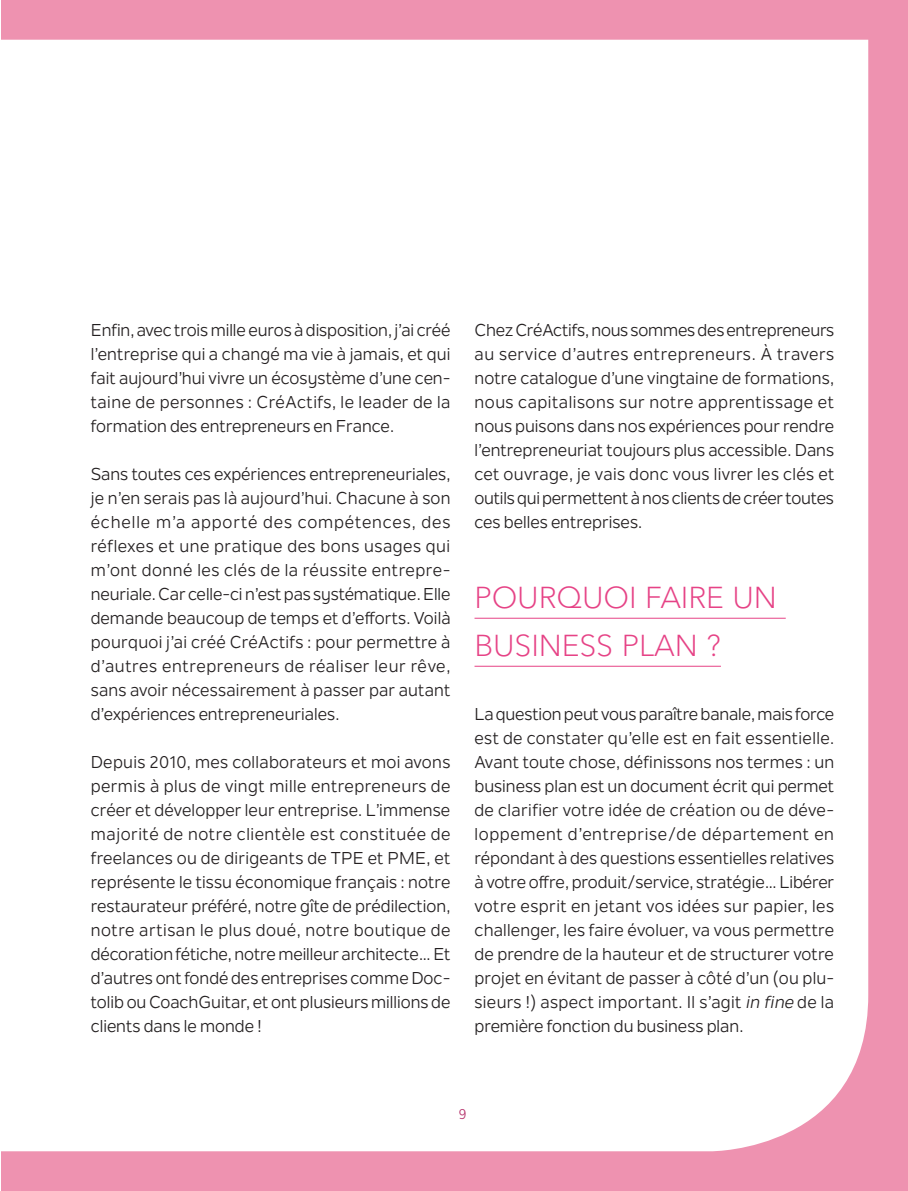
<style>
.page{position:relative;width:908px;height:1191px;background:#fff}
.page>*{position:absolute;margin:0;border:0;box-sizing:border-box;transform-origin:0 0}
.Intro_inters{font:300 30px/48px "Avenir Next LT Pro";letter-spacing:-.005em;color:#e64386}
.Outil_Texte_Courant{font:17px/24px "Nolan Next";color:#231f20;text-align:justify}
.t1{font:14.2px "Nolan Next";color:#b5326b}
.s1{font-style:italic}
</style>
<div class="page">
<div style="left:1px;top:0;width:906px;height:1191px;background:#ee92b0"></div>
<div style="left:1px;top:40px;width:866px;height:1111px;background:#fff"></div>
<hr style="left:474px;top:618px;width:311px;height:1px;background:#e64386">
<hr style="left:474px;top:666px;width:246px;height:1px;background:#e64386">
<p class="Outil_Texte_Courant" style="left:91px;top:318px;width:361px">Enfin, avec trois mille euros à disposition, j’ai créé l’entreprise qui a changé ma vie à jamais, et qui fait aujourd’hui vivre un écosystème d’une cen&shy;taine de personnes : CréActifs, le leader de la formation des entrepreneurs en France.</p>
<p class="Outil_Texte_Courant" style="left:91px;top:462px;width:361px">Sans toutes ces expériences entrepreneuriales, je n’en serais pas là aujourd’hui. Chacune à son échelle m’a apporté des compétences, des réflexes et une pratique des bons usages qui m’ont donné les clés de la réussite entrepre&shy;neuriale. Car celle-ci n’est pas systématique. Elle demande beaucoup de temps et d’efforts. Voilà pourquoi j’ai créé CréActifs : pour permettre à d’autres entrepreneurs de réaliser leur rêve, sans avoir nécessairement à passer par autant d’expériences entrepreneuriales.</p>
<p class="Outil_Texte_Courant" style="left:91px;top:750px;width:361px">Depuis 2010, mes collaborateurs et moi avons permis à plus de vingt mille entrepreneurs de créer et développer leur entreprise. L’immense majorité de notre clientèle est constituée de freelances ou de dirigeants de TPE et PME, et représente le tissu économique français : notre restaurateur préféré, notre gîte de prédilection, notre artisan le plus doué, notre boutique de décoration fétiche, notre meilleur architecte… Et d’autres ont fondé des entreprises comme Doc&shy;tolib ou CoachGuitar, et ont plusieurs millions de clients dans le monde !</p>
<p class="Outil_Texte_Courant" style="left:474px;top:318px;width:361px">Chez CréActifs, nous sommes des entrepreneurs au service d’autres entrepreneurs. À travers notre catalogue d’une vingtaine de formations, nous capitalisons sur notre apprentissage et nous puisons dans nos expériences pour rendre l’entrepreneuriat toujours plus accessible. Dans cet ouvrage, je vais donc vous livrer les clés et outils qui permettent à nos clients de créer toutes ces belles entreprises.</p>
<p class="Intro_inters" style="left:474px;top:574px;width:304px">POURQUOI FAIRE UN<br>BUSINESS PLAN ?</p>
<p class="Outil_Texte_Courant" style="left:474px;top:702px;width:361px">La question peut vous paraître banale, mais force est de constater qu’elle est en fait essentielle.<br>Avant toute chose, définissons nos termes : un business plan est un document écrit qui permet de clarifier votre idée de création ou de déve&shy;loppement d’entreprise/de département en répondant à des questions essentielles relatives à votre offre, produit/service, stratégie… Libérer votre esprit en jetant vos idées sur papier, les challenger, les faire évoluer, va vous permettre de prendre de la hauteur et de structurer votre projet en évitant de passer à côté d’un (ou plu&shy;sieurs !) aspect important. Il s’agit <span class="s1">in fine</span> de la première fonction du business plan.</p>
<p class="t1" style="left:458px;top:1105px;width:9px">9</p>
</div>
